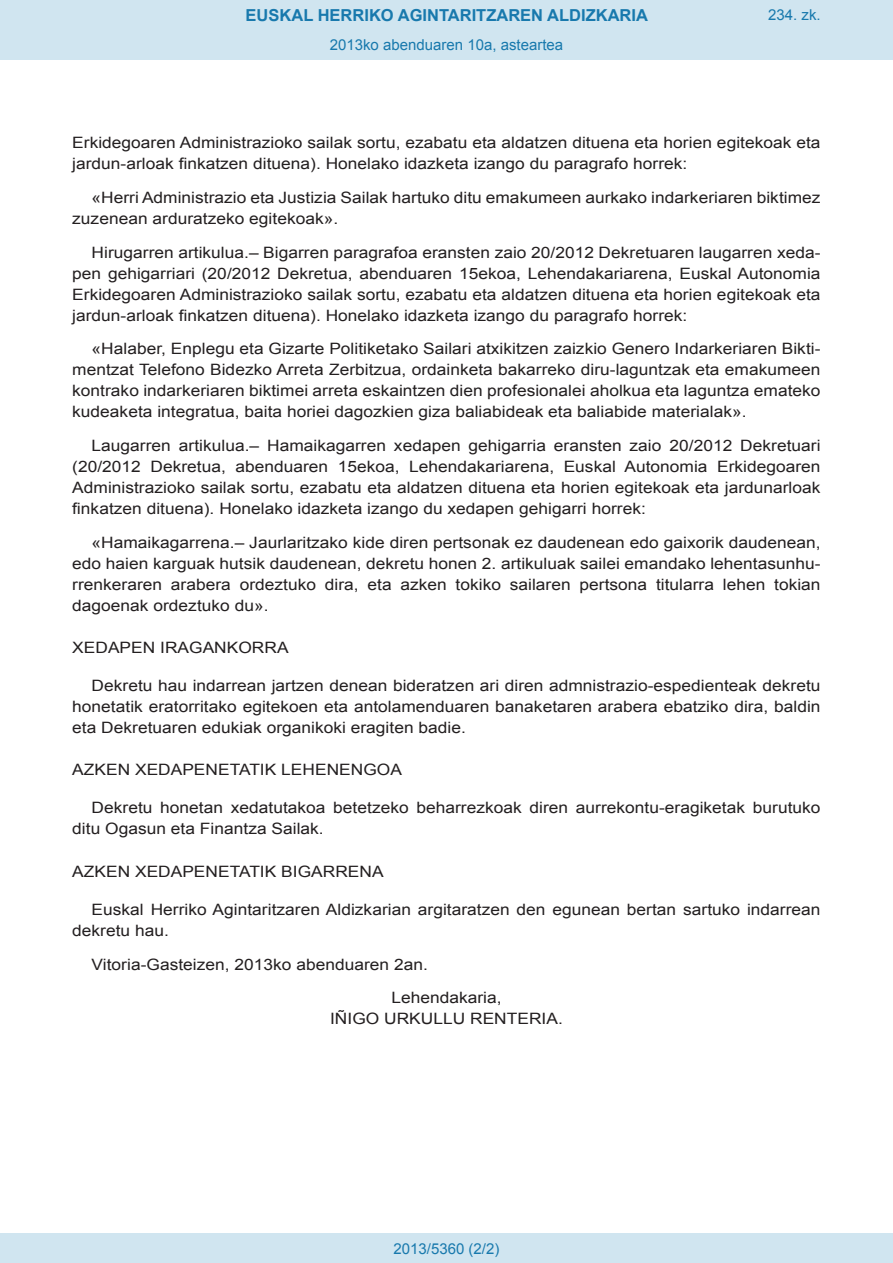
<style>
.page{position:relative;width:893px;height:1263px;background:#fff}
.page>*{position:absolute;margin:0;border:0;box-sizing:border-box;transform-origin:0 0}
.t1{font:700 16.5px "Arial";color:#1879ad}
.BOPVDetalle{font:15.6px/21px "Arial";color:#231f20;text-align:justify;scale:1.11 1}
.BOPVDisposicion{font:15.6px "Arial";color:#231f20;scale:1.11 1}
.BOPVFirmaLugFec{font:15.6px "Arial";color:#231f20;scale:1.11 1}
.BOPVNombreLehen1{font:15.6px "Arial";color:#231f20;scale:1.11 1}
.BOPVPuestoLehen1{font:15.6px "Arial";color:#231f20;scale:1.11 1}
.Paginacion_Centro{font:15px "Arial";color:#1879ad}
</style>
<div class="page">
<div style="left:0;top:0;width:893px;height:60px;background:#d0e5f0"></div>
<div style="left:0;top:1233px;width:893px;height:30px;background:#d0e5f0"></div>
<p class="t1" style="left:246px;top:4px;width:404px">EUSKAL HERRIKO AGINTARITZAREN ALDIZKARIA</p>
<p class="Paginacion_Centro" style="left:330px;top:35px;width:235px">2013ko abenduaren 10a, asteartea</p>
<p class="Paginacion_Centro" style="left:768px;top:5px;width:54px">234. zk.</p>
<p class="BOPVDetalle" style="left:72px;top:132px;width:676px">Erkidegoaren Administrazioko sailak sortu, ezabatu eta aldatzen dituena eta horien egitekoak eta jardun-arloak finkatzen dituena). Honelako idazketa izango du paragrafo horrek:</p>
<p class="BOPVDetalle" style="left:72px;top:187px;width:676px;text-indent:19px">«Herri Administrazio eta Justizia Sailak hartuko ditu emakumeen aurkako indarkeriaren biktimez zuzenean arduratzeko egitekoak».</p>
<p class="BOPVDetalle" style="left:72px;top:242px;width:676px;text-indent:19px">Hirugarren artikulua.– Bigarren paragrafoa eransten zaio 20/2012 Dekretuaren laugarren xeda&shy;pen gehigarriari (20/2012 Dekretua, abenduaren 15ekoa, Lehendakariarena, Euskal Autonomia Erkidegoaren Administrazioko sailak sortu, ezabatu eta aldatzen dituena eta horien egitekoak eta jardun-arloak finkatzen dituena). Honelako idazketa izango du paragrafo horrek:</p>
<p class="BOPVDetalle" style="left:72px;top:339px;width:676px;text-indent:19px">«Halaber, Enplegu eta Gizarte Politiketako Sailari atxikitzen zaizkio Genero Indarkeriaren Bikti&shy;mentzat Telefono Bidezko Arreta Zerbitzua, ordainketa bakarreko diru-laguntzak eta emakumeen kontrako indarkeriaren biktimei arreta eskaintzen dien profesionalei aholkua eta laguntza emateko kudeaketa integratua, baita horiei dagozkien giza baliabideak eta baliabide materialak».</p>
<p class="BOPVDetalle" style="left:72px;top:435px;width:676px;text-indent:19px">Laugarren artikulua.– Hamaikagarren xedapen gehigarria eransten zaio 20/2012 Dekretuari (20/2012 Dekretua, abenduaren 15ekoa, Lehendakariarena, Euskal Autonomia Erkidegoaren Administrazioko sailak sortu, ezabatu eta aldatzen dituena eta horien egitekoak eta jardunarloak finkatzen dituena). Honelako idazketa izango du xedapen gehigarri horrek:</p>
<p class="BOPVDetalle" style="left:72px;top:532px;width:676px;text-indent:19px">«Hamaikagarrena.– Jaurlaritzako kide diren pertsonak ez daudenean edo gaixorik daudenean, edo haien karguak hutsik daudenean, dekretu honen 2. artikuluak sailei emandako lehentasunhu&shy;rrenkeraren arabera ordeztuko dira, eta azken tokiko sailaren pertsona titularra lehen tokian dagoenak ordeztuko du».</p>
<p class="BOPVDisposicion" style="left:72px;top:637px;width:196px">XEDAPEN IRAGANKORRA</p>
<p class="BOPVDetalle" style="left:72px;top:675px;width:676px;text-indent:19px">Dekretu hau indarrean jartzen denean bideratzen ari diren admnistrazio-espedienteak dekretu honetatik eratorritako egitekoen eta antolamenduaren banaketaren arabera ebatziko dira, baldin eta Dekretuaren edukiak organikoki eragiten badie.</p>
<p class="BOPVDisposicion" style="left:72px;top:760px;width:298px">AZKEN XEDAPENETATIK LEHENENGOA</p>
<p class="BOPVDetalle" style="left:72px;top:798px;width:676px;text-indent:19px">Dekretu honetan xedatutakoa betetzeko beharrezkoak diren aurrekontu-eragiketak burutuko ditu Ogasun eta Finantza Sailak.</p>
<p class="BOPVDisposicion" style="left:72px;top:861px;width:282px">AZKEN XEDAPENETATIK BIGARRENA</p>
<p class="BOPVDetalle" style="left:72px;top:899px;width:676px;text-indent:19px">Euskal Herriko Agintaritzaren Aldizkarian argitaratzen den egunean bertan sartuko indarrean dekretu hau.</p>
<p class="BOPVFirmaLugFec" style="left:92px;top:954px;width:304px">Vitoria-Gasteizen, 2013ko abenduaren 2an.</p>
<p class="BOPVPuestoLehen1" style="left:391px;top:987px;width:101px">Lehendakaria,</p>
<p class="BOPVNombreLehen1" style="left:330px;top:1008px;width:211px">IÑIGO URKULLU RENTERIA.</p>
<p class="Paginacion_Centro" style="left:393px;top:1238px;width:107px">2013/5360 (2/2)</p>
</div>
